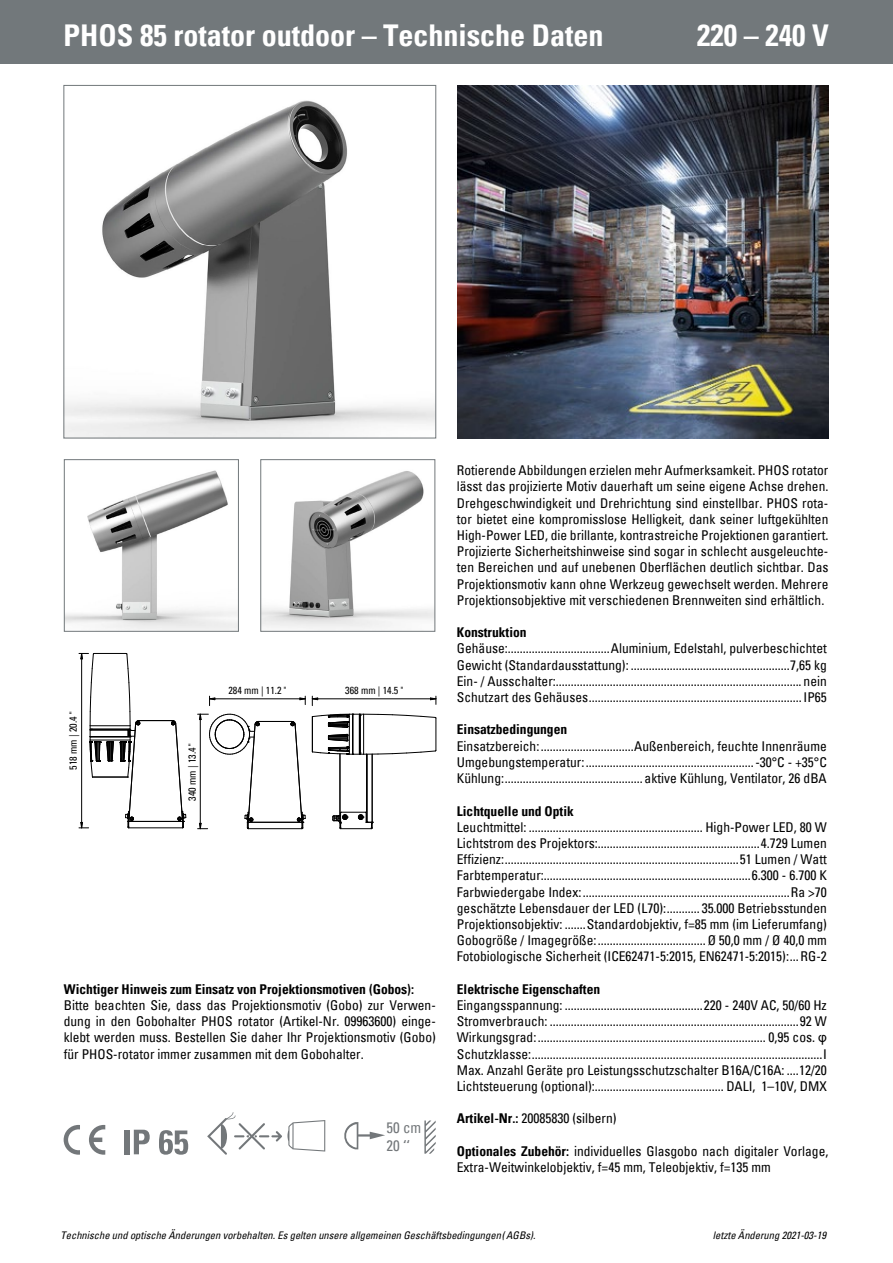
<style>
.page{position:relative;width:893px;height:1263px;background:#fff}
.page>*{position:absolute;margin:0;border:0;box-sizing:border-box;transform-origin:0 0}
.t1{font:700 condensed 30px "Univers";color:#fff}
.t2{font:condensed 15px/18px "Univers";color:#73777a}
.t3{font:condensed 13.5px/16.2px "Univers";color:#000;text-align:justify}
.t4{font:700 condensed 13.5px "Univers";color:#000}
.t5{font:italic condensed 10.5px "Univers";color:#000}
.t6{font:condensed 10.2px "Univers";color:#000}
.s1{font-family:"Arial";font-stretch:normal}
.s2{font-weight:700}
</style>
<div class="page">
<div style="left:0;top:0;width:893px;height:64px;background:#72787b"></div>
<img style="left:66px;top:470px;width:171px;height:160px">
<div style="left:64px;top:459px;width:175px;height:173px;border:1px solid #72787b"></div>
<img style="left:262px;top:471px;width:171px;height:159px">
<div style="left:260px;top:459px;width:175px;height:173px;border:1px solid #72787b"></div>
<img style="left:65px;top:100px;width:369px;height:336px">
<div style="left:63px;top:85px;width:373px;height:353px;border:1px solid #72787b"></div>
<img style="left:457px;top:85px;width:371px;height:353px">
<svg style="left:64px;top:1125px;width:16px;height:30px"></svg>
<svg style="left:89px;top:1125px;width:16px;height:30px"></svg>
<div style="left:124px;top:1130px;width:5px;height:24px;background:#73777a"></div>
<svg style="left:134px;top:1130px;width:16px;height:24px"></svg>
<svg style="left:159px;top:1130px;width:29px;height:25px"></svg>
<svg style="left:207px;top:1112px;width:118px;height:43px"></svg>
<svg style="left:344px;top:1122px;width:41px;height:27px"></svg>
<svg style="left:424px;top:1120px;width:12px;height:34px"></svg>
<hr style="left:248px;top:828px;width:54px;height:1px;background:#000">
<hr style="left:258px;top:721px;width:34px;height:1px;background:#000">
<hr style="left:248px;top:822px;width:54px;height:1px;background:#000">
<svg style="left:291px;top:721px;width:15px;height:108px"></svg>
<hr style="left:372px;top:754px;width:1px;height:68px;background:#000">
<hr style="left:366px;top:754px;width:1px;height:68px;background:#000">
<hr style="left:367px;top:754px;width:1px;height:68px;background:#000">
<hr style="left:340px;top:754px;width:1px;height:68px;background:#000">
<svg style="left:332px;top:812px;width:41px;height:17px"></svg>
<hr style="left:349px;top:714px;width:1px;height:40px;background:#000">
<hr style="left:312px;top:717px;width:1px;height:35px;background:#000">
<hr style="left:363px;top:714px;width:1px;height:40px;background:#000">
<hr style="left:436px;top:718px;width:1px;height:32px;background:#000">
<hr style="left:360px;top:715px;width:1px;height:39px;background:#000">
<svg style="left:328px;top:734px;width:21px;height:7px"></svg>
<hr style="left:359px;top:714px;width:1px;height:40px;background:#000">
<hr style="left:352px;top:714px;width:1px;height:40px;background:#000">
<svg style="left:312px;top:747px;width:124px;height:8px"></svg>
<svg style="left:312px;top:714px;width:124px;height:14px"></svg>
<hr style="left:139px;top:720px;width:33px;height:1px;background:#000">
<hr style="left:129px;top:821px;width:54px;height:1px;background:#000">
<hr style="left:129px;top:827px;width:54px;height:1px;background:#000">
<svg style="left:171px;top:720px;width:15px;height:108px"></svg>
<hr style="left:90px;top:740px;width:40px;height:1px;background:#000">
<hr style="left:93px;top:777px;width:35px;height:1px;background:#000">
<hr style="left:90px;top:725px;width:40px;height:1px;background:#000">
<hr style="left:94px;top:653px;width:32px;height:1px;background:#000">
<hr style="left:91px;top:729px;width:39px;height:1px;background:#000">
<hr style="left:90px;top:730px;width:40px;height:1px;background:#000">
<hr style="left:90px;top:736px;width:40px;height:1px;background:#000">
<svg style="left:120px;top:653px;width:20px;height:175px"></svg>
<svg style="left:312px;top:696px;width:6px;height:10px"></svg>
<svg style="left:430px;top:696px;width:7px;height:8px"></svg>
<hr style="left:312px;top:698px;width:124px;height:1px;background:#000">
<svg style="left:209px;top:696px;width:7px;height:10px"></svg>
<svg style="left:300px;top:696px;width:6px;height:9px"></svg>
<hr style="left:210px;top:698px;width:95px;height:1px;background:#000">
<svg style="left:79px;top:653px;width:35px;height:125px"></svg>
<svg style="left:79px;top:822px;width:10px;height:6px"></svg>
<hr style="left:81px;top:653px;width:1px;height:175px;background:#000">
<svg style="left:198px;top:714px;width:62px;height:115px"></svg>
<hr style="left:200px;top:714px;width:1px;height:115px;background:#000">
<h1 class="t1" style="left:63px;top:17px;width:541px">PHOS 85 rotator outdoor – Technische Daten</h1>
<h1 class="t1" style="left:697px;top:17px;width:133px">220 – 240 V</h1>
<p class="t6" style="left:67px;top:770px;width:59px;rotate:-90deg">518 mm | 20.4 "</p>
<p class="t6" style="left:186px;top:801px;width:59px;rotate:-90deg">340 mm | 13.4 "</p>
<p class="t6" style="left:228px;top:684px;width:59px">284 mm | 11.2 "</p>
<p class="t6" style="left:345px;top:684px;width:59px">368 mm | 14.5 "</p>
<p class="t4" style="left:64px;top:980px;width:352px">Wichtiger Hinweis zum Einsatz von Projektionsmotiven (Gobos):</p>
<p class="t3" style="left:64px;top:997px;width:374px">Bitte beachten Sie, dass das Projektionsmotiv (Gobo) zur Verwen&shy;dung in den Gobohalter PHOS rotator (Artikel-Nr. 09963600) einge&shy;klebt werden muss. Bestellen Sie daher Ihr Projektionsmotiv (Gobo) für PHOS-rotator immer zusammen mit dem Gobohalter.</p>
<p class="t2" style="left:387px;top:1118px;width:36px">50 cm<br>20 ‘‘</p>
<p class="t3" style="left:457px;top:462px;width:373px">Rotierende Abbildungen erzielen mehr Aufmerksamkeit. PHOS rotator lässt das projizierte Motiv dauerhaft um seine eigene Achse drehen.<br>Drehgeschwindigkeit und Drehrichtung sind einstellbar. PHOS rota&shy;tor bietet eine kompromisslose Helligkeit, dank seiner luftgekühlten High-Power LED, die brillante, kontrastreiche Projektionen garantiert.<br>Projizierte Sicherheitshinweise sind sogar in schlecht ausgeleuchte&shy;ten Bereichen und auf unebenen Oberflächen deutlich sichtbar. Das Projektionsmotiv kann ohne Werkzeug gewechselt werden. Mehrere Projektionsobjektive mit verschiedenen Brennweiten sind erhältlich.</p>
<p class="t4" style="left:457px;top:624px;width:71px">Konstruktion</p>
<p class="t3" style="left:457px;top:640px;width:371px">Gehäuse:..................................Aluminium, Edelstahl, pulverbeschichtet Gewicht (Standardausstattung): .....................................................7,65 kg Ein- / Ausschalter:.................................................................................. nein Schutzart des Gehäuses....................................................................... IP65</p>
<p class="t4" style="left:457px;top:721px;width:112px">Einsatzbedingungen</p>
<p class="t3" style="left:457px;top:737px;width:371px">Einsatzbereich:...............................Außenbereich, feuchte Innenräume Umgebungstemperatur:........................................................-30°C - +35°C Kühlung:.............................................. aktive Kühlung, Ventilator, 26 dBA</p>
<p class="t4" style="left:457px;top:802px;width:119px">Lichtquelle und Optik</p>
<p class="t3" style="left:457px;top:818px;width:371px">Leuchtmittel: .......................................................... High-Power LED, 80 W Lichtstrom des Projektors:......................................................4.729 Lumen Effizienz:..............................................................................51 Lumen / Watt Farbtemperatur:.....................................................................6.300 - 6.700 K Farbwiedergabe Index: .....................................................................Ra &gt;70 geschätzte Lebensdauer der LED (L70):........... 35.000 Betriebsstunden Projektionsobjektiv: .......Standardobjektiv, f=85 mm (im Lieferumfang)<br>Gobogröße / Imagegröße:....................................Ø 50,0 mm / Ø 40,0 mm Fotobiologische Sicherheit (ICE62471-5:2015, EN62471-5:2015):...RG-2</p>
<p class="t4" style="left:457px;top:980px;width:145px">Elektrische Eigenschaften</p>
<p class="t3" style="left:457px;top:997px;width:371px">Eingangsspannung: ..............................................220 - 240V AC, 50/60 Hz Stromverbrauch: ...................................................................................92 W Wirkungsgrad: ............................................................................ 0,95 cos. <span class="s1">φ </span>Schutzklasse:.................................................................................................I Max. Anzahl Geräte pro Leistungsschutzschalter B16A/C16A: ....12/20<br>Lichtsteuerung (optional):........................................... DALI, 1–10V, DMX</p>
<p class="t3" style="left:457px;top:1110px;width:161px"><span class="s2">Artikel-Nr.:</span> 20085830 (silbern)</p>
<p class="t3" style="left:457px;top:1142px;width:373px"><span class="s2">Optionales Zubehör:</span> individuelles Glasgobo nach digitaler Vorlage,<br>Extra-Weitwinkelobjektiv, f=45 mm, Teleobjektiv, f=135 mm</p>
<p class="t5" style="left:61px;top:1229px;width:476px">Technische und optische Änderungen vorbehalten. Es gelten unsere allgemeinen Geschäftsbedingungen (AGBs).</p>
<p class="t5" style="left:713px;top:1229px;width:115px">letzte Änderung 2021-03-19</p>
</div>
